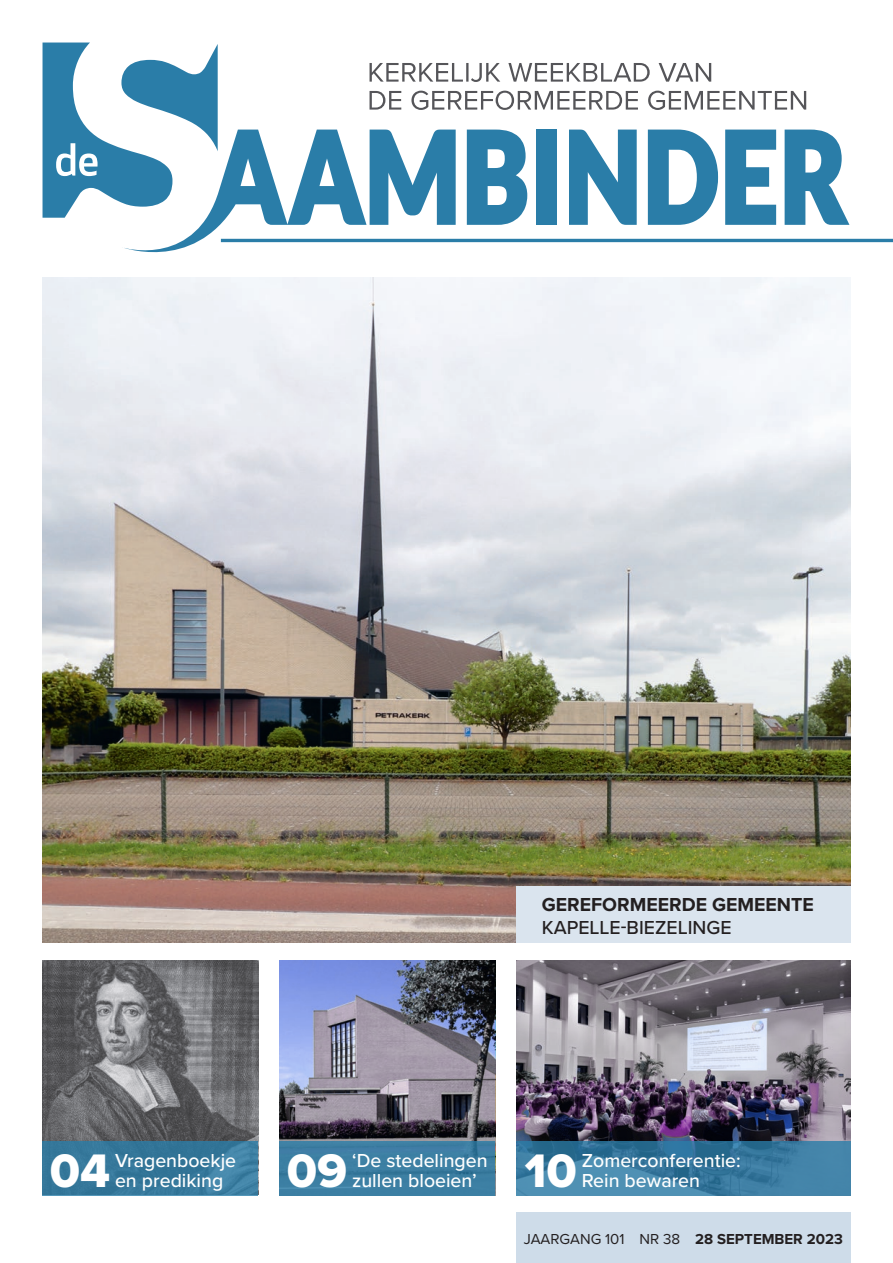
<style>
.page{position:relative;width:893px;height:1263px;background:#fff}
.page>*{position:absolute;margin:0;border:0;box-sizing:border-box;transform-origin:0 0}
.t1{font:48.75px "Proxima Nova Extrabld";color:#fff}
.t2{font:500 19.5px/19.5px "Proxima Nova";color:#fff}
.t3{font:700 19.5px "Proxima Nova";color:#231f20}
.t4{font:500 19.5px "Proxima Nova";color:#231f20}
.t5{font:15px "Proxima Nova";color:#231f20}
.s1{font-weight:700}
</style>
<div class="page">
<img style="left:43px;top:277px;width:807px;height:666px">
<div style="left:516px;top:1213px;width:334px;height:50px;background:#cedce9"></div>
<hr style="left:221px;top:239px;width:672px;height:3px;background:#2a7da8">
<svg style="left:43px;top:43px;width:806px;height:210px"></svg>
<div style="left:516px;top:886px;width:334px;height:57px;background:#dae4ee"></div>
<svg style="left:43px;top:960px;width:215px;height:181px;background:#6d6e70"></svg>
<svg style="left:280px;top:960px;width:215px;height:181px;background:#747690"></svg>
<svg style="left:516px;top:961px;width:334px;height:180px;background:#797381"></svg>
<svg style="left:43px;top:1141px;width:215px;height:54px;background:#36799c"></svg>
<div style="left:279px;top:1141px;width:216px;height:54px;background:#3d7fa3"></div>
<svg style="left:516px;top:1141px;width:334px;height:54px;background:#3b7ca2"></svg>
<p class="t3" style="left:542px;top:893px;width:273px">GEREFORMEERDE GEMEENTE</p>
<p class="t4" style="left:542px;top:913px;width:191px">KAPELLE-BIEZELINGE</p>
<h1 class="t1" style="left:50px;top:1134px;width:62px">04</h1>
<p class="t2" style="left:115px;top:1150px;width:123px">Vragenboekje en prediking</p>
<h1 class="t1" style="left:287px;top:1134px;width:62px">09</h1>
<p class="t2" style="left:352px;top:1150px;width:137px">‘De stedelingen zullen bloeien’</p>
<h1 class="t1" style="left:525px;top:1134px;width:54px">10</h1>
<p class="t2" style="left:582px;top:1150px;width:161px">Zomerconferentie:<br>Rein bewaren</p>
<p class="t5" style="left:524px;top:1227px;width:320px">JAARGANG 101 NR 38 <span class="s1">28 SEPTEMBER 2023</span></p>
</div>
